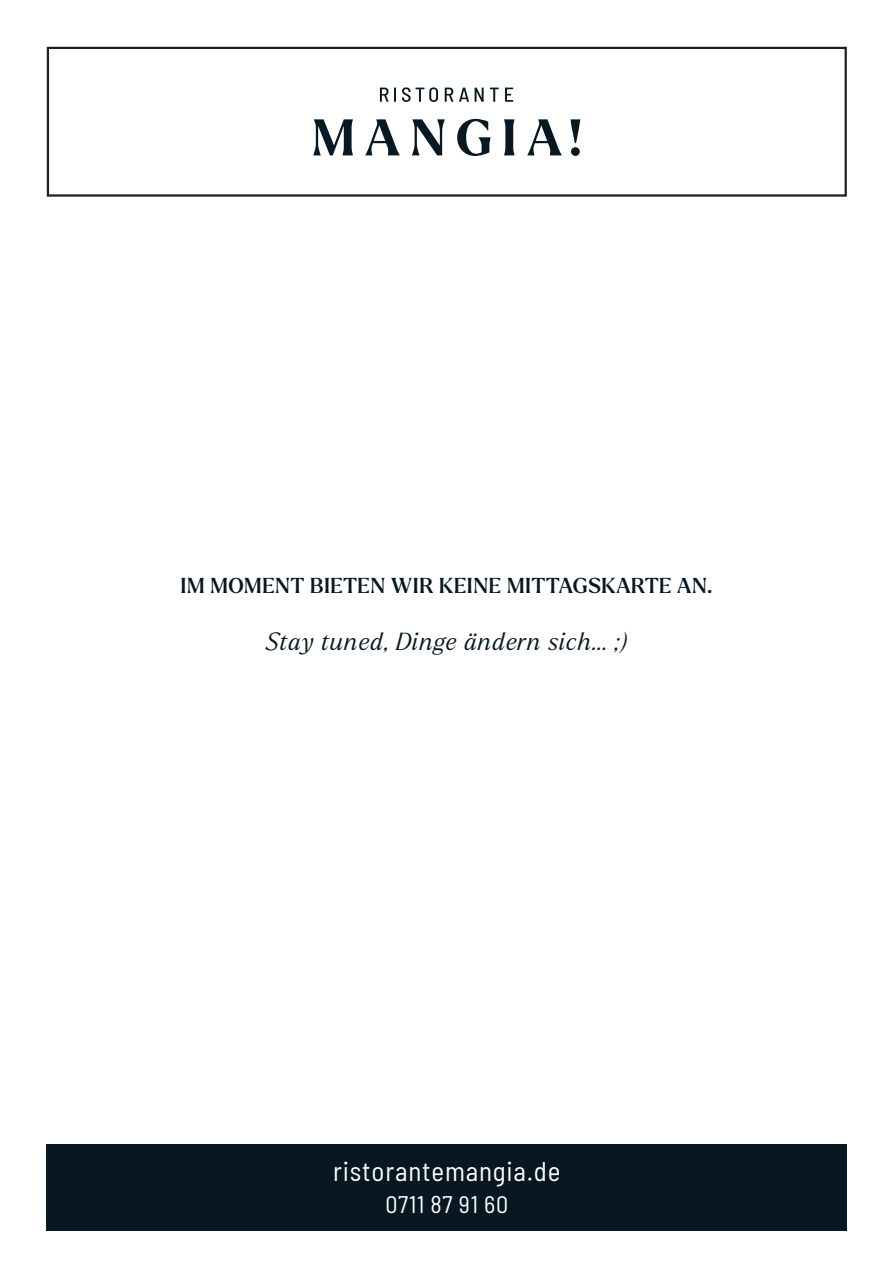
<style>
.page{position:relative;width:894px;height:1263px;background:#fff}
.page>*{position:absolute;margin:0;border:0;box-sizing:border-box;transform-origin:0 0}
.t1{font:semi-condensed 27px "Barlow";letter-spacing:.03em;color:#fff}
.t2{font:italic 300 24px "Larken";letter-spacing:.025em;color:#071822}
.t3{font:semi-condensed 24px "Barlow";letter-spacing:.03em;color:#fff}
.t4{font:500 21px "Larken";letter-spacing:.03em;color:#071822}
</style>
<div class="page">
<svg style="left:313px;top:119px;width:40px;height:36px"></svg>
<svg style="left:365px;top:119px;width:35px;height:36px"></svg>
<svg style="left:412px;top:119px;width:32px;height:36px"></svg>
<svg style="left:457px;top:119px;width:33px;height:37px"></svg>
<svg style="left:504px;top:119px;width:10px;height:36px"></svg>
<svg style="left:527px;top:119px;width:34px;height:36px"></svg>
<svg style="left:570px;top:119px;width:10px;height:37px"></svg>
<svg style="left:380px;top:88px;width:8px;height:14px"></svg>
<svg style="left:394px;top:88px;width:2px;height:14px"></svg>
<svg style="left:402px;top:87px;width:36px;height:15px"></svg>
<svg style="left:444px;top:88px;width:9px;height:14px"></svg>
<svg style="left:459px;top:88px;width:24px;height:14px"></svg>
<svg style="left:489px;top:88px;width:9px;height:14px"></svg>
<svg style="left:505px;top:88px;width:8px;height:14px"></svg>
<div style="left:47px;top:47px;width:799px;height:150px;border:2px solid #231f20"></div>
<div style="left:47px;top:1145px;width:799px;height:86px;background:#071822"></div>
<p class="t4" style="left:180px;top:576px;width:533px">IM MOMENT BIETEN WIR KEINE MITTAGSKARTE AN.</p>
<p class="t2" style="left:265px;top:630px;width:363px">Stay tuned, Dinge ändern sich… ;)</p>
<p class="t1" style="left:333px;top:1154px;width:229px">ristorantemangia.de</p>
<p class="t3" style="left:385px;top:1189px;width:124px">0711 87 91 60</p>
</div>
